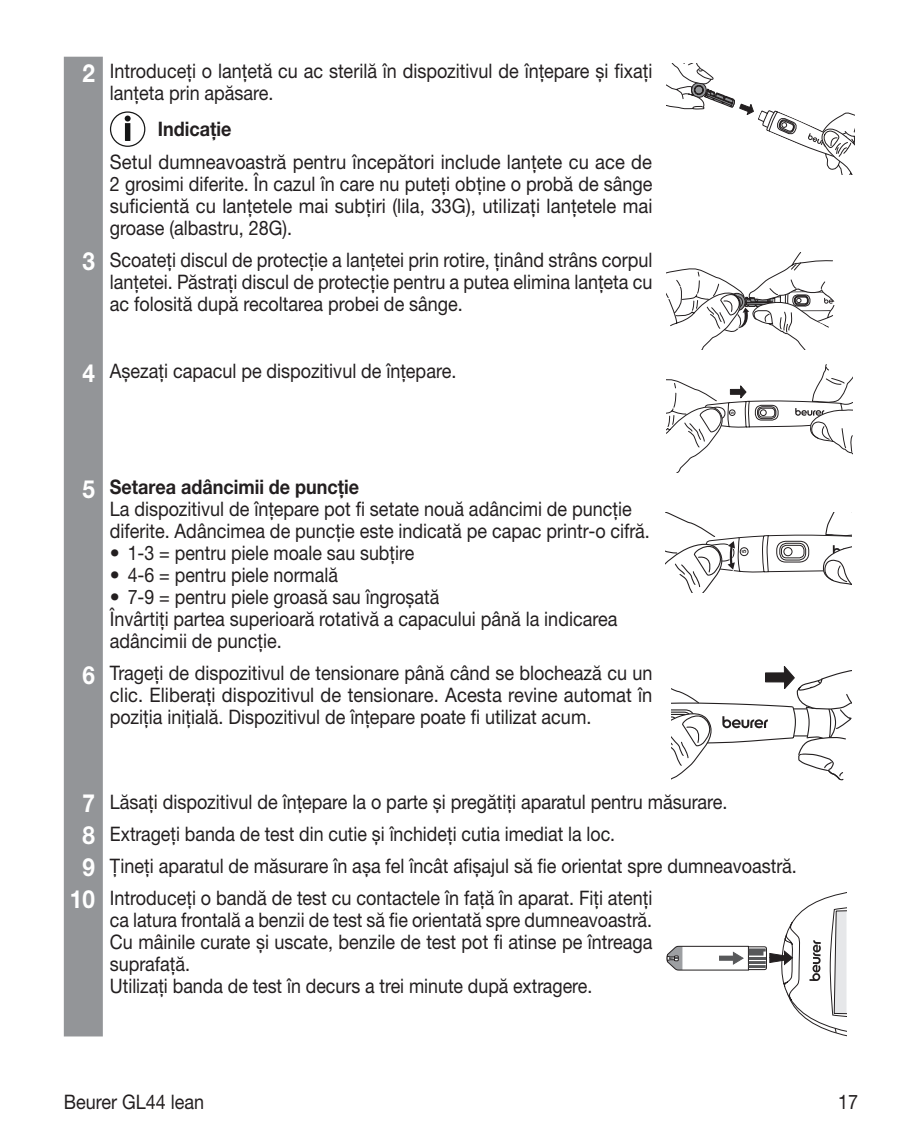
<style>
.page{position:relative;width:922px;height:1134px;background:#fff}
.page>*{position:absolute;margin:0;border:0;box-sizing:border-box;transform-origin:0 0}
.t1{font:20px/22px "Helvetica Neue LTW1 G";color:#231f20;scale:.9 1}
.t2{font:20px/22px "Helvetica Neue LTW1 G";color:#231f20;scale:.89 1}
.t3{font:20px/22px "Helvetica Neue LTW1 G";color:#231f20;text-align:justify;scale:.92 1}
.t4{font:20px/22px "Helvetica Neue LTW1 G";color:#231f20}
.t5{font:700 20px "Helvetica Neue LTW1 G";color:#231f20;scale:.9 1}
.t6{font:700 6px "Helvetica Neue LTW1 G";color:#231f20}
.t7{font:700 4.25px "Helvetica Neue LTW1 G";color:#231f20}
.s1{font-weight:700;font-size:25px;color:#fff}
.s2{font-weight:700}
</style>
<div class="page">
<div style="left:64px;top:57px;width:39px;height:979px;background:#939598"></div>
<div style="left:110px;top:111px;width:35px;height:36px;border:1px solid #151616;border-radius:50%"></div>
<div style="left:125px;top:123px;width:5px;height:18px;border:2px solid #151616"></div>
<svg style="left:125px;top:116px;width:6px;height:6px"></svg>
<svg style="left:666px;top:64px;width:188px;height:110px"></svg>
<svg style="left:666px;top:253px;width:169px;height:97px"></svg>
<svg style="left:666px;top:364px;width:186px;height:109px"></svg>
<svg style="left:665px;top:512px;width:185px;height:81px"></svg>
<svg style="left:671px;top:666px;width:179px;height:115px"></svg>
<svg style="left:666px;top:892px;width:180px;height:144px"></svg>
<p class="t1" style="left:110px;top:60px;width:604px;text-indent:-27px"><span class="s1">2</span> Introduceți o lanțetă cu ac sterilă în dispozitivul de înțepare și fixați lanțeta prin apăsare.</p>
<p class="t5" style="left:158px;top:117px;width:83px">Indicație</p>
<p class="t3" style="left:110px;top:151px;width:591px">Setul dumneavoastră pentru începători include lanțete cu ace de 2 grosimi diferite. În cazul în care nu puteți obține o probă de sânge suficientă cu lanțetele mai subțiri (lila, 33G), utilizați lanțetele mai groase (albastru, 28G).</p>
<p class="t1" style="left:110px;top:249px;width:604px;text-align:justify;text-indent:-27px"><span class="s1">3</span> Scoateți discul de protecție a lanțetei prin rotire, ținând strâns corpul lanțetei. Păstrați discul de protecție pentru a putea elimina lanțeta cu ac folosită după recoltarea probei de sânge.</p>
<p class="t1" style="left:82px;top:360px;width:417px"><span class="s1">4</span> Așezați capacul pe dispozitivul de înțepare.</p>
<p class="t1" style="left:110px;top:476px;width:601px;text-indent:-27px"><span class="s1">5</span> <span class="s2">Setarea adâncimii de puncție<br></span>La dispozitivul de înțepare pot fi setate nouă adâncimi de puncție diferite. Adâncimea de puncție este indicată pe capac printr-o cifră.</p>
<p class="t4" style="left:110px;top:542px;width:306px">• 1-3 = pentru piele moale sau subțire</p>
<p class="t4" style="left:110px;top:564px;width:229px">• 4-6 = pentru piele normală</p>
<p class="t4" style="left:110px;top:586px;width:509px">• 7-9 = pentru piele groasă sau îngroșată<br>Învârtiți partea superioară rotativă a capacului până la indicarea adâncimii de puncție.</p>
<p class="t1" style="left:110px;top:662px;width:604px;text-align:justify;text-indent:-27px"><span class="s1">6</span> Trageți de dispozitivul de tensionare până când se blochează cu un clic. Eliberați dispozitivul de tensionare. Acesta revine automat în poziția inițială. Dispozitivul de înțepare poate fi utilizat acum.</p>
<p class="t7" style="left:729px;top:414px;width:4px;rotate:-90deg">5</p>
<p class="t6" style="left:740px;top:553px;width:5px;rotate:-90deg">5</p>
<p class="t1" style="left:82px;top:790px;width:718px"><span class="s1">7</span> Lăsați dispozitivul de înțepare la o parte și pregătiți aparatul pentru măsurare.</p>
<p class="t2" style="left:82px;top:822px;width:600px"><span class="s1">8</span> Extrageți banda de test din cutie și închideți cutia imediat la loc.</p>
<p class="t1" style="left:82px;top:854px;width:794px"><span class="s1">9</span> Țineți aparatul de măsurare în așa fel încât afișajul să fie orientat spre dumneavoastră.</p>
<p class="t1" style="left:70px;top:886px;width:648px"><span class="s1">10</span> Introduceți o bandă de test cu contactele în față în aparat. Fiți atenți</p>
<p class="t2" style="left:110px;top:908px;width:611px">ca latura frontală a benzii de test să fie orientată spre dumneavoastră.<br>Cu mâinile curate și uscate, benzile de test pot fi atinse pe întreaga suprafață.<br>Utilizați banda de test în decurs a trei minute după extragere.</p>
<p class="t1" style="left:64px;top:1091px;width:157px">Beurer GL44 lean</p>
<p class="t1" style="left:837px;top:1091px;width:24px">17</p>
</div>
